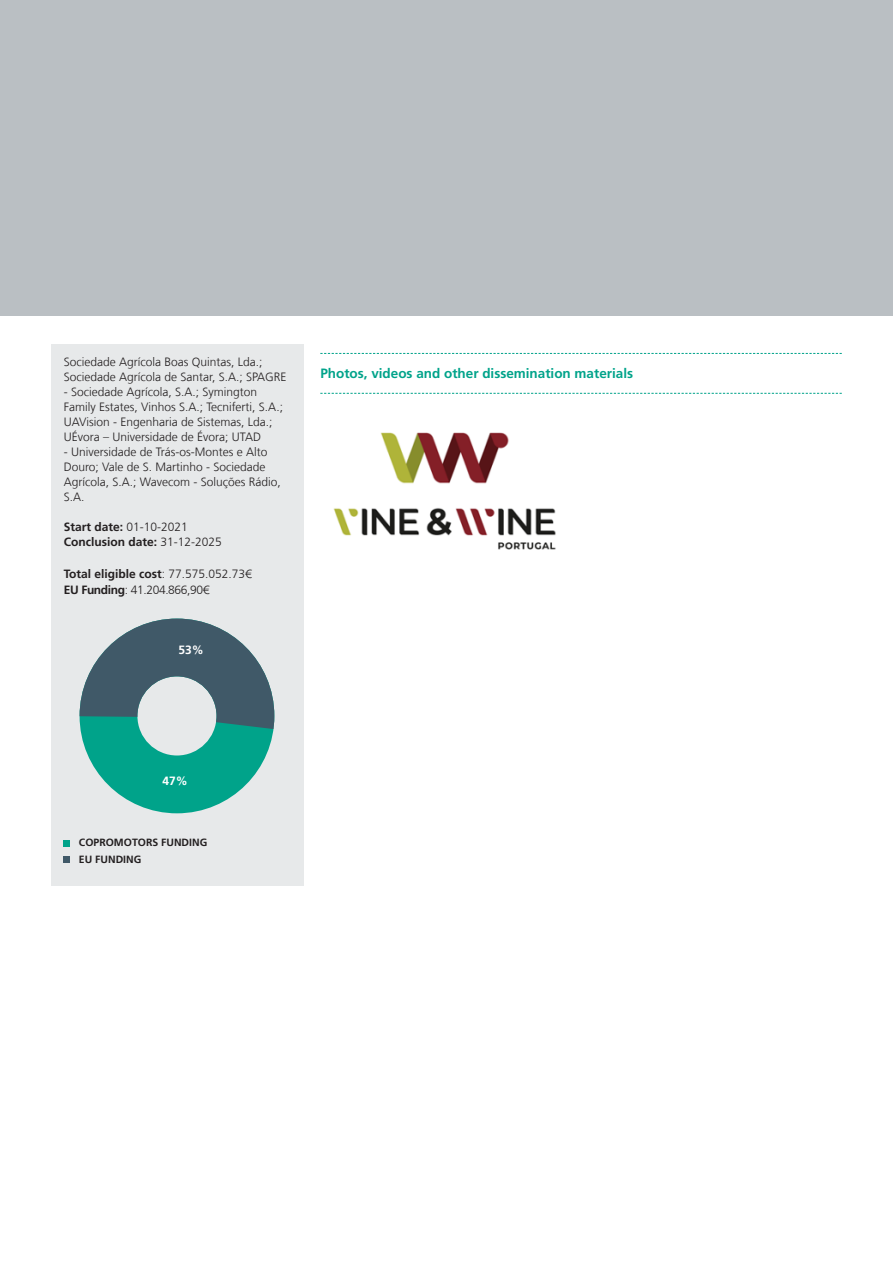
<style>
.page{position:relative;width:893px;height:1263px;background:#fff}
.page>*{position:absolute;margin:0;border:0;box-sizing:border-box;transform-origin:0 0}
._11_Zwischenüberschrift_mit_Linien{font:700 13.5px "Frutiger LT Com";color:#00a38a}
._07_Zwischenüberschrift_o__Linien{font:300 12px/15px "Frutiger LT Com";color:#231f20}
._07_Zwischenüberschrift_o__Linien-2{font:700 12px "Frutiger LT Com";color:#231f20}
._07_Zwischenüberschrift_o__Linien-3{font:300 12px "Frutiger LT Com";letter-spacing:-.03em;color:#231f20}
._15_graph___8_14___45___rb{font:700 12px "Frutiger LT Com";color:#fff}
._06_Fließtext{font:700 10.5px "Frutiger LT Com";color:#231f20}
.s1{font-weight:300}
.s2{font-weight:700}
</style>
<div class="page">
<div style="left:0;top:0;width:893px;height:315px;background:#babfc3"></div>
<div style="left:51px;top:344px;width:252px;height:541px;background:#e7e9ea"></div>
<svg style="left:64px;top:840px;width:6px;height:6px"></svg>
<div style="left:64px;top:856px;width:6px;height:7px;background:#405968"></div>
<svg style="left:80px;top:618px;width:194px;height:195px"></svg>
<svg style="left:320px;top:353px;width:522px;height:1px"></svg>
<svg style="left:320px;top:393px;width:522px;height:1px"></svg>
<img style="left:333px;top:432px;width:223px;height:118px">
<p class="_07_Zwischenüberschrift_o__Linien" style="left:64px;top:355px;width:224px">Sociedade Agrícola Boas Quintas, Lda.;<br>Sociedade Agrícola de Santar, S.A.; SPAGRE</p>
<p class="_07_Zwischenüberschrift_o__Linien" style="left:64px;top:385px;width:221px">- Sociedade Agrícola, S.A.; Symington Family Estates, Vinhos S.A.; Tecniferti, S.A.; UAVision - Engenharia de Sistemas, Lda.; UÉvora – Universidade de Évora; UTAD</p>
<p class="_07_Zwischenüberschrift_o__Linien" style="left:64px;top:445px;width:218px">- Universidade de Trás-os-Montes e Alto<br>Douro; Vale de S. Martinho - Sociedade<br>Agrícola, S.A.; Wavecom - Soluções Rádio,<br>S.A.</p>
<p class="_07_Zwischenüberschrift_o__Linien-2" style="left:64px;top:520px;width:126px">Start date: <span class="s1">01-10-2021</span></p>
<p class="_07_Zwischenüberschrift_o__Linien-2" style="left:64px;top:535px;width:160px">Conclusion date: <span class="s1">31-12-2025</span></p>
<p class="_07_Zwischenüberschrift_o__Linien-2" style="left:64px;top:566px;width:190px">Total eligible cost<span class="s1">: 77.575.052.73€</span></p>
<p class="_07_Zwischenüberschrift_o__Linien-3" style="left:64px;top:583px;width:147px"><span class="s2">EU Funding</span>: 41.204.866,90€</p>
<p class="_15_graph___8_14___45___rb" style="left:178px;top:642px;width:27px">53%</p>
<p class="_11_Zwischenüberschrift_mit_Linien" style="left:320px;top:365px;width:314px">Photos, videos and other dissemination materials</p>
<p class="_15_graph___8_14___45___rb" style="left:162px;top:774px;width:27px">47%</p>
<p class="_06_Fließtext" style="left:79px;top:836px;width:130px">COPROMOTORS FUNDING</p>
<p class="_06_Fließtext" style="left:79px;top:853px;width:64px">EU FUNDING</p>
</div>
